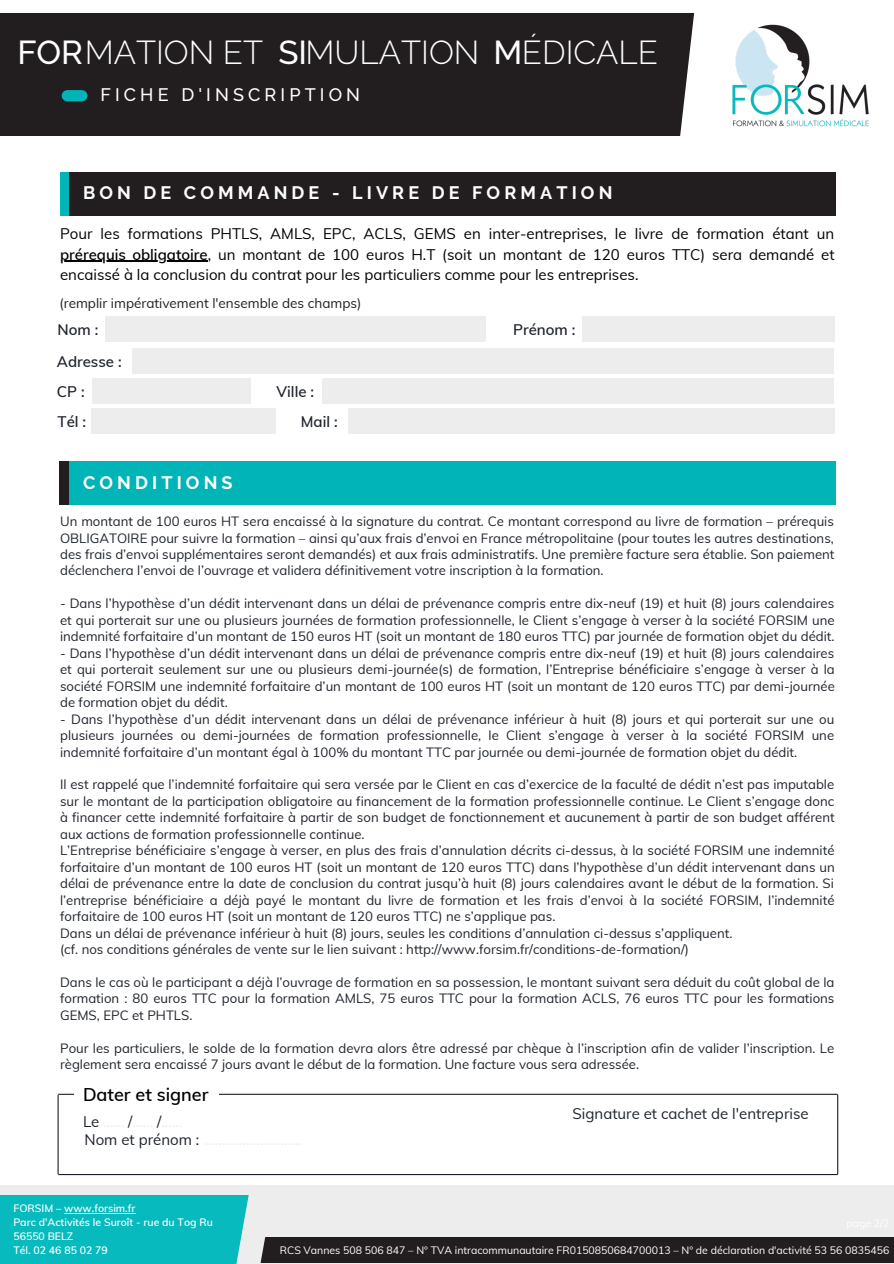
<style>
.page{position:relative;width:894px;height:1264px;background:#fff}
.page>*{position:absolute;margin:0;border:0;box-sizing:border-box;transform-origin:0 0}
.t1{font:300 33px "Raleway";color:#fff}
.t2{font:700 18px "Raleway";letter-spacing:.23em;color:#fff}
.t3{font:500 18px "Raleway";letter-spacing:.23em;color:#fff}
.t4{font:600 18px "Muli";color:#000}
.t5{font:15px/20.2px "Muli";color:#000;text-align:justify}
.t6{font:600 15px "Muli";color:#1e232b}
.t7{font:15px "Muli";color:#1e232b}
.t8{font:13.5px "Muli";color:#221e1f}
.t9{font:13.2px/16.5px "Muli";color:#1e232b;text-align:justify}
.t10{font:10.5px "Muli";color:#fff}
.t11{font:600 10.5px "Muli";color:#fff}
.s1{font-weight:500}
.s2{font-weight:600}
</style>
<div class="page">
<div style="left:0;top:13px;width:695px;height:123px;background:#221e1f"></div>
<div style="left:67px;top:90px;width:15px;height:11px;background:#00b4b7"></div>
<div style="left:0;top:1184px;width:893px;height:79px;background:#eeeded"></div>
<div style="left:0;top:1194px;width:259px;height:69px;background:#06babd"></div>
<div style="left:259px;top:1236px;width:634px;height:26px;background:#221e1f"></div>
<div style="left:60px;top:171px;width:18px;height:44px;background:#00b4b7"></div>
<div style="left:69px;top:171px;width:766px;height:44px;background:#221e1f"></div>
<div style="left:59px;top:461px;width:31px;height:44px;background:#221e1f"></div>
<div style="left:69px;top:461px;width:766px;height:44px;background:#00b4b7"></div>
<svg style="left:680px;top:13px;width:15px;height:123px"></svg>
<svg style="left:215px;top:1175px;width:73px;height:88px"></svg>
<img style="left:732px;top:24px;width:137px;height:103px">
<div style="left:105px;top:316px;width:381px;height:26px;background:#eeeded"></div>
<div style="left:582px;top:316px;width:252px;height:26px;background:#eeeded"></div>
<div style="left:132px;top:348px;width:702px;height:26px;background:#eeeded"></div>
<div style="left:92px;top:378px;width:158px;height:26px;background:#eeeded"></div>
<div style="left:322px;top:378px;width:511px;height:26px;background:#eeeded"></div>
<div style="left:92px;top:408px;width:184px;height:26px;background:#eeeded"></div>
<div style="left:348px;top:408px;width:486px;height:26px;background:#eeeded"></div>
<hr style="left:64px;top:1213px;width:71px;height:1px;background:#fff">
<hr style="left:59px;top:1173px;width:778px;height:2px;background:#1e232b">
<hr style="left:59px;top:1093px;width:778px;height:1px;background:#1e232b">
<hr style="left:57px;top:1095px;width:2px;height:78px;background:#1e232b">
<hr style="left:836px;top:1095px;width:2px;height:78px;background:#1e232b">
<div style="left:74px;top:1084px;width:145px;height:21px;background:#fff"></div>
<hr style="left:60px;top:261px;width:148px;height:1px;background:#000">
<p class="t1" style="left:17px;top:33px;width:247px"><span class="s1">FOR</span>MATION ET</p>
<p class="t1" style="left:278px;top:33px;width:381px"><span class="s1">SI</span>MULATION <span class="s1">M</span>ÉDICALE</p>
<p class="t3" style="left:100px;top:84px;width:261px">FICHE D'INSCRIPTION</p>
<p class="t2" style="left:83px;top:182px;width:530px">BON DE COMMANDE - LIVRE DE FORMATION</p>
<p class="t5" style="left:60px;top:223px;width:775px">Pour les formations PHTLS, AMLS, EPC, ACLS, GEMS en inter-entreprises, le livre de formation étant un <span class="s2">prérequis obligatoire</span>, un montant de 100 euros H.T (soit un montant de 120 euros TTC) sera demandé et encaissé à la conclusion du contrat pour les particuliers comme pour les entreprises.</p>
<p class="t8" style="left:59px;top:294px;width:303px">(remplir impérativement l'ensemble des champs)</p>
<p class="t6" style="left:58px;top:319px;width:42px">Nom :</p>
<p class="t6" style="left:57px;top:351px;width:66px">Adresse :</p>
<p class="t6" style="left:57px;top:381px;width:29px">CP :</p>
<p class="t6" style="left:276px;top:381px;width:39px">Ville :</p>
<p class="t6" style="left:58px;top:411px;width:30px">Tél :</p>
<p class="t6" style="left:301px;top:411px;width:38px">Mail :</p>
<p class="t6" style="left:513px;top:319px;width:64px">Prénom :</p>
<p class="t2" style="left:83px;top:471px;width:151px">CONDITIONS</p>
<p class="t9" style="left:60px;top:513px;width:775px">Un montant de 100 euros HT sera encaissé à la signature du contrat. Ce montant correspond au livre de formation – prérequis OBLIGATOIRE pour suivre la formation – ainsi qu’aux frais d’envoi en France métropolitaine (pour toutes les autres destinations, des frais d’envoi supplémentaires seront demandés) et aux frais administratifs. Une première facture sera établie. Son paiement déclenchera l’envoi de l’ouvrage et validera définitivement votre inscription à la formation.</p>
<p class="t9" style="left:60px;top:595px;width:775px">- Dans l’hypothèse d’un dédit intervenant dans un délai de prévenance compris entre dix-neuf (19) et huit (8) jours calendaires et qui porterait sur une ou plusieurs journées de formation professionnelle, le Client s’engage à verser à la société FORSIM une indemnité forfaitaire d’un montant de 150 euros HT (soit un montant de 180 euros TTC) par journée de formation objet du dédit.</p>
<p class="t9" style="left:60px;top:644px;width:776px">- Dans l’hypothèse d’un dédit intervenant dans un délai de prévenance compris entre dix-neuf (19) et huit (8) jours calendaires et qui porterait seulement sur une ou plusieurs demi-journée(s) de formation, l’Entreprise bénéficiaire s’engage à verser à la société FORSIM une indemnité forfaitaire d’un montant de 100 euros HT (soit un montant de 120 euros TTC) par demi-journée de formation objet du dédit.</p>
<p class="t9" style="left:60px;top:710px;width:775px">- Dans l’hypothèse d’un dédit intervenant dans un délai de prévenance inférieur à huit (8) jours et qui porterait sur une ou plusieurs journées ou demi-journées de formation professionnelle, le Client s’engage à verser à la société FORSIM une indemnité forfaitaire d’un montant égal à 100% du montant TTC par journée ou demi-journée de formation objet du dédit.</p>
<p class="t9" style="left:60px;top:776px;width:775px">Il est rappelé que l’indemnité forfaitaire qui sera versée par le Client en cas d’exercice de la faculté de dédit n’est pas imputable sur le montant de la participation obligatoire au financement de la formation professionnelle continue. Le Client s’engage donc à financer cette indemnité forfaitaire à partir de son budget de fonctionnement et aucunement à partir de son budget afférent aux actions de formation professionnelle continue.</p>
<p class="t9" style="left:60px;top:842px;width:776px">L’Entreprise bénéficiaire s’engage à verser, en plus des frais d’annulation décrits ci-dessus, à la société FORSIM une indemnité forfaitaire d’un montant de 100 euros HT (soit un montant de 120 euros TTC) dans l’hypothèse d’un dédit intervenant dans un délai de prévenance entre la date de conclusion du contrat jusqu’à huit (8) jours calendaires avant le début de la formation. Si l’entreprise bénéficiaire a déjà payé le montant du livre de formation et les frais d’envoi à la société FORSIM, l’indemnité forfaitaire de 100 euros HT (soit un montant de 120 euros TTC) ne s’applique pas.</p>
<p class="t9" style="left:60px;top:924px;width:673px">Dans un délai de prévenance inférieur à huit (8) jours, seules les conditions d’annulation ci-dessus s’appliquent.</p>
<p class="t9" style="left:60px;top:940px;width:630px">(cf. nos conditions générales de vente sur le lien suivant : http://www.forsim.fr/conditions-de-formation/)</p>
<p class="t9" style="left:60px;top:973px;width:775px">Dans le cas où le participant a déjà l’ouvrage de formation en sa possession, le montant suivant sera déduit du coût global de la formation : 80 euros TTC pour la formation AMLS, 75 euros TTC pour la formation ACLS, 76 euros TTC pour les formations GEMS, EPC et PHTLS.</p>
<p class="t9" style="left:60px;top:1039px;width:775px">Pour les particuliers, le solde de la formation devra alors être adressé par chèque à l’inscription afin de valider l’inscription. Le règlement sera encaissé 7 jours avant le début de la formation. Une facture vous sera adressée.</p>
<p class="t4" style="left:83px;top:1082px;width:127px">Dater et signer</p>
<p class="t7" style="left:572px;top:1103px;width:237px">Signature et cachet de l'entreprise</p>
<p class="t11" style="left:13px;top:1201px;width:123px">FORSIM – www.forsim.fr</p>
<p class="t11" style="left:13px;top:1215px;width:201px">Parc d'Activités le Suroît - rue du Tog Ru</p>
<p class="t11" style="left:13px;top:1229px;width:61px">56550 BELZ</p>
<p class="t11" style="left:13px;top:1243px;width:96px">Tél. 02 46 85 02 79</p>
<p class="t10" style="left:280px;top:1243px;width:611px">RCS Vannes 508 506 847 – N° TVA intracommunautaire FR0150850684700013 – N° de déclaration d'activité 53 56 0835456</p>
</div>
